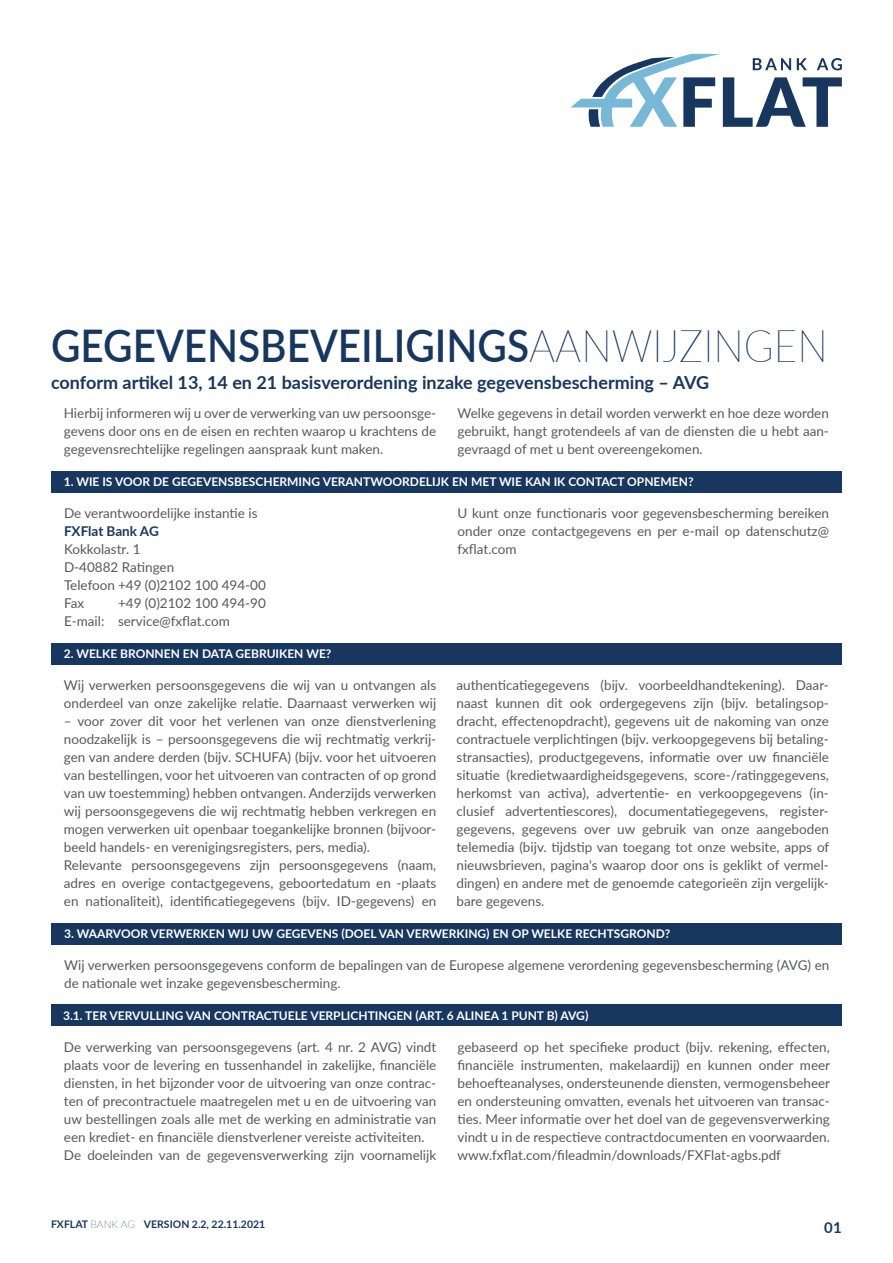
<style>
.page{position:relative;width:893px;height:1263px;background:#fff}
.page>*{position:absolute;margin:0;border:0;box-sizing:border-box;transform-origin:0 0}
.t1{font:600 45px "Lato";color:#18375f;scale:.9 1}
.t2{font:700 18px "Lato";color:#18375f}
.t3{font:700 15px "Lato";color:#18375f}
.t4{font:13.5px/18px "Lato";color:#58595b}
.t5{font:700 13.5px "Lato";color:#18375f}
.t6{font:700 12px "Lato";color:#fff}
.t7{font:700 10.5px "Lato";color:#18375f}
.s1{font-weight:100}
</style>
<div class="page">
<svg style="left:570px;top:54px;width:272px;height:73px"></svg>
<div style="left:51px;top:471px;width:791px;height:21px;background:#18375f"></div>
<div style="left:51px;top:643px;width:791px;height:21px;background:#18375f"></div>
<div style="left:51px;top:923px;width:791px;height:21px;background:#18375f"></div>
<div style="left:51px;top:1005px;width:791px;height:21px;background:#18375f"></div>
<h1 class="t1" style="left:51px;top:313px;width:864px">GEGEVENSBEVEILIGINGS<span class="s1">AANWIJZINGEN</span></h1>
<h2 class="t2" style="left:51px;top:369px;width:660px">conform artikel 13, 14 en 21 basisverordening inzake gegevensbescherming – AVG</h2>
<p class="t4" style="left:457px;top:404px;width:373px;text-align:justify">Welke gegevens in detail worden verwerkt en hoe deze worden gebruikt, hangt grotendeels af van de diensten die u hebt aan&shy;gevraagd of met u bent overeengekomen.</p>
<p class="t4" style="left:64px;top:404px;width:374px;text-align:justify">Hierbij informeren wij u over de verwerking van uw persoonsge&shy;gevens door ons en de eisen en rechten waarop u krachtens de gegevensrechtelijke regelingen aanspraak kunt maken.</p>
<p class="t6" style="left:64px;top:472px;width:631px">1. WIE IS VOOR DE GEGEVENSBESCHERMING VERANTWOORDELIJK EN MET WIE KAN IK CONTACT OPNEMEN?</p>
<p class="t4" style="left:64px;top:503px;width:195px">De verantwoordelijke instantie is</p>
<p class="t5" style="left:64px;top:521px;width:96px">FXFlat Bank AG</p>
<p class="t4" style="left:64px;top:539px;width:203px">Kokkolastr. 1<br>D-40882 Ratingen<br>Telefoon +49 (0)2102 100 494-00<br>Fax</p>
<p class="t4" style="left:64px;top:593px;width:203px;text-indent:54px">+49 (0)2102 100 494-90<br>E-mail: service@fxflat.com</p>
<p class="t6" style="left:64px;top:645px;width:269px">2. WELKE BRONNEN EN DATA GEBRUIKEN WE?</p>
<p class="t4" style="left:64px;top:675px;width:374px">Wij verwerken persoonsgegevens die wij van u ontvangen als onderdeel van onze zakelijke relatie. Daarnaast verwerken wij</p>
<p class="t4" style="left:64px;top:711px;width:374px">– voor zover dit voor het verlenen van onze dienstverlening noodzakelijk is – persoonsgegevens die wij rechtmatig verkrij&shy;gen van andere derden (bijv. SCHUFA) (bijv. voor het uitvoeren van bestellingen, voor het uitvoeren van contracten of op grond van uw toestemming) hebben ontvangen. Anderzijds verwerken wij persoonsgegevens die wij rechtmatig hebben verkregen en mogen verwerken uit openbaar toegankelijke bronnen (bijvoor&shy;beeld handels- en verenigingsregisters, pers, media).<br>Relevante persoonsgegevens zijn persoonsgegevens (naam, adres en overige contactgegevens, geboortedatum en -plaats en nationaliteit), identificatiegegevens (bijv. ID-gegevens) en</p>
<p class="t4" style="left:457px;top:503px;width:373px;text-align:justify">U kunt onze functionaris voor gegevensbescherming bereiken onder onze contactgegevens en per e-mail op datenschutz@ fxflat.com</p>
<p class="t4" style="left:456px;top:676px;width:374px;text-align:justify">authenticatiegegevens (bijv. voorbeeldhandtekening). Daar&shy;naast kunnen dit ook ordergegevens zijn (bijv. betalingsop&shy;dracht, effectenopdracht), gegevens uit de nakoming van onze contractuele verplichtingen (bijv. verkoopgegevens bij betaling&shy;stransacties), productgegevens, informatie over uw financiële situatie (kredietwaardigheidsgegevens, score-/ratinggegevens, herkomst van activa), advertentie- en verkoopgegevens (in&shy;clusief advertentiescores), documentatiegegevens, register&shy;gegevens, gegevens over uw gebruik van onze aangeboden telemedia (bijv. tijdstip van toegang tot onze website, apps of nieuwsbrieven, pagina's waarop door ons is geklikt of vermel&shy;dingen) en andere met de genoemde categorieën zijn vergelijk&shy;bare gegevens.</p>
<p class="t6" style="left:64px;top:925px;width:608px">3. WAARVOOR VERWERKEN WIJ UW GEGEVENS (DOEL VAN VERWERKING) EN OP WELKE RECHTSGROND?</p>
<p class="t4" style="left:64px;top:955px;width:767px">Wij verwerken persoonsgegevens conform de bepalingen van de Europese algemene verordening gegevensbescherming (AVG) en de nationale wet inzake gegevensbescherming.</p>
<p class="t6" style="left:63px;top:1006px;width:527px">3.1. TER VERVULLING VAN CONTRACTUELE VERPLICHTINGEN (ART. 6 ALINEA 1 PUNT B) AVG)</p>
<p class="t4" style="left:457px;top:1037px;width:374px;text-align:justify">gebaseerd op het specifieke product (bijv. rekening, effecten, financiële instrumenten, makelaardij) en kunnen onder meer behoefteanalyses, ondersteunende diensten, vermogensbeheer en ondersteuning omvatten, evenals het uitvoeren van transac&shy;ties. Meer informatie over het doel van de gegevensverwerking vindt u in de respectieve contractdocumenten en voorwaarden. www.fxflat.com/fileadmin/downloads/FXFlat-agbs.pdf</p>
<p class="t4" style="left:64px;top:1037px;width:374px">De verwerking van persoonsgegevens (art. 4 nr. 2 AVG) vindt plaats voor de levering en tussenhandel in zakelijke, financiële diensten, in het bijzonder voor de uitvoering van onze contrac&shy;ten of precontractuele maatregelen met u en de uitvoering van uw bestellingen zoals alle met de werking en administratie van een krediet- en financiële dienstverlener vereiste activiteiten.<br>De doeleinden van de gegevensverwerking zijn voornamelijk</p>
<p class="t7" style="left:51px;top:1217px;width:216px">FXFLAT <span class="s1">BANK AG</span> VERSION 2.2, 22.11.2021</p>
<p class="t3" style="left:824px;top:1216px;width:19px">01</p>
</div>
